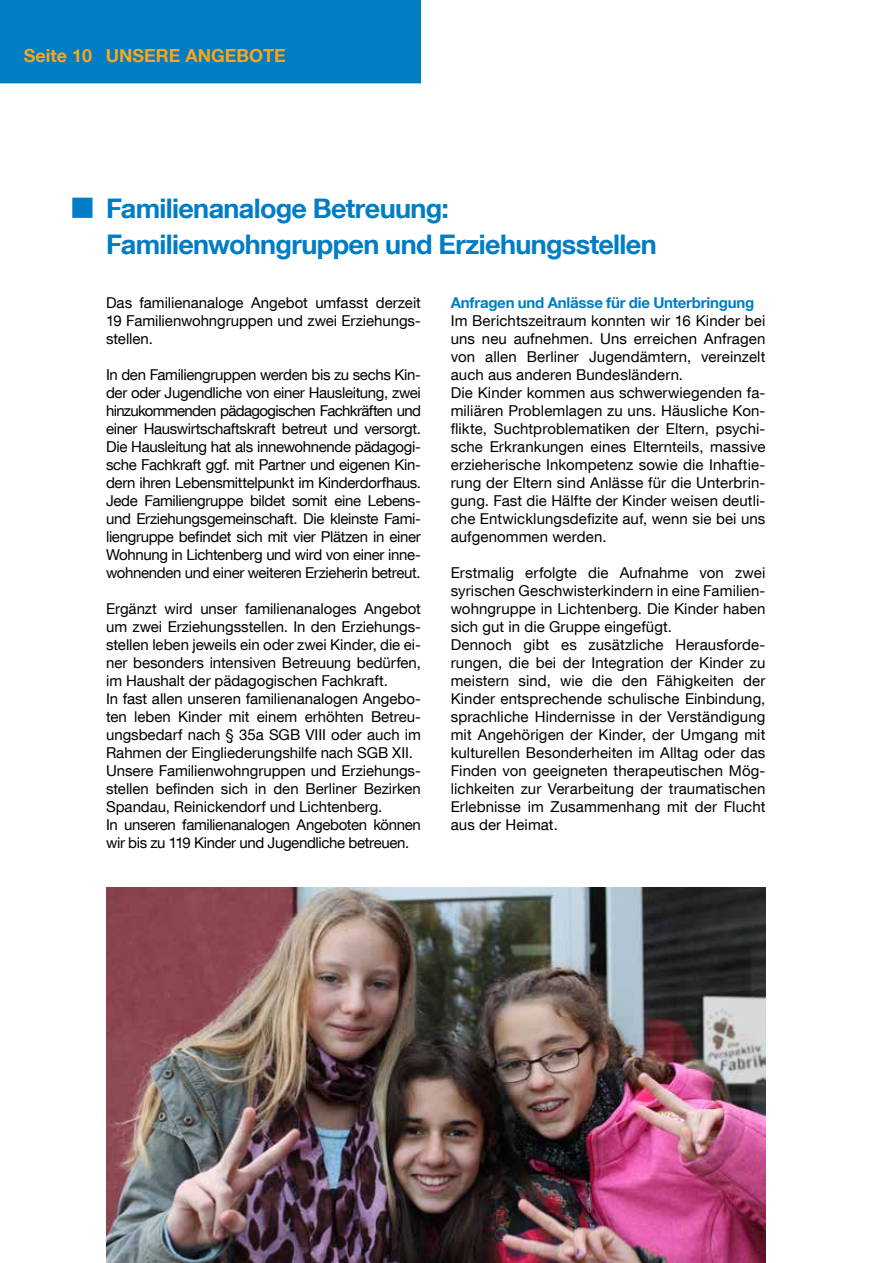
<style>
.page{position:relative;width:893px;height:1263px;background:#fff}
.page>*{position:absolute;margin:0;border:0;box-sizing:border-box;transform-origin:0 0}
.t1{font:700 27px/36px "Helvetica Neue LT Com";letter-spacing:-.025em;color:#007dc5}
.t2{font:700 18px "Helvetica Neue LT Com";color:#faa61a}
.t3{font:15px/18px "Helvetica Neue LT Com";letter-spacing:.005em;color:#000}
.t4{font:700 15px "Helvetica Neue LT Com";letter-spacing:-.015em;color:#007dc5}
</style>
<div class="page">
<div style="left:0;top:0;width:421px;height:83px;background:#007dc5"></div>
<div style="left:72px;top:198px;width:20px;height:20px;background:#007dc5;border:2px solid #007dc5"></div>
<img style="left:106px;top:888px;width:659px;height:375px">
<p class="t2" style="left:24px;top:44px;width:264px">Seite 10 UNSERE ANGEBOTE</p>
<h1 class="t1" style="left:106px;top:189px;width:552px">Familienanaloge Betreuung:<br>Familienwohngruppen und Erziehungsstellen</h1>
<p class="t3" style="left:106px;top:293px;width:316px;text-align:justify">Das familienanaloge Angebot umfasst derzeit 19 Familienwohngruppen und zwei Erziehungs&shy;stellen.</p>
<p class="t3" style="left:106px;top:365px;width:316px;text-align:justify">In den Familiengruppen werden bis zu sechs Kin&shy;der oder Jugendliche von einer Hausleitung, zwei hinzukommenden pädagogischen Fachkräften und einer Hauswirtschaftskraft betreut und versorgt.<br>Die Hausleitung hat als innewohnende pädagogi&shy;sche Fachkraft ggf. mit Partner und eigenen Kin&shy;dern ihren Lebensmittelpunkt im Kinderdorfhaus.<br>Jede Familiengruppe bildet somit eine Lebens&shy;und Erziehungsgemeinschaft. Die kleinste Fami&shy;liengruppe befindet sich mit vier Plätzen in einer Wohnung in Lichtenberg und wird von einer inne&shy;wohnenden und einer weiteren Erzieherin betreut.</p>
<p class="t3" style="left:106px;top:599px;width:316px">Ergänzt wird unser familienanaloges Angebot um zwei Erziehungsstellen. In den Erziehungs&shy;stellen leben jeweils ein oder zwei Kinder, die ei&shy;ner besonders intensiven Betreuung bedürfen, im Haushalt der pädagogischen Fachkraft.<br>In fast allen unseren familienanalogen Angebo&shy;ten leben Kinder mit einem erhöhten Betreu&shy;ungsbedarf nach § 35a SGB VIII oder auch im Rahmen der Eingliederungshilfe nach SGB XII.<br>Unsere Familienwohngruppen und Erziehungs&shy;stellen befinden sich in den Berliner Bezirken Spandau, Reinickendorf und Lichtenberg.<br>In unseren familienanalogen Angeboten können wir bis zu 119 Kinder und Jugendliche betreuen.</p>
<p class="t4" style="left:451px;top:293px;width:305px">Anfragen und Anlässe für die Unterbringung</p>
<p class="t3" style="left:451px;top:311px;width:316px">Im Berichtszeitraum konnten wir 16 Kinder bei uns neu aufnehmen. Uns erreichen Anfragen von allen Berliner Jugendämtern, vereinzelt auch aus anderen Bundesländern.<br>Die Kinder kommen aus schwerwiegenden fa&shy;miliären Problemlagen zu uns. Häusliche Kon&shy;flikte, Suchtproblematiken der Eltern, psychi&shy;sche Erkrankungen eines Elternteils, massive erzieherische Inkompetenz sowie die Inhaftie&shy;rung der Eltern sind Anlässe für die Unterbrin&shy;gung. Fast die Hälfte der Kinder weisen deutli&shy;che Entwicklungsdefizite auf, wenn sie bei uns aufgenommen werden.</p>
<p class="t3" style="left:451px;top:563px;width:316px">Erstmalig erfolgte die Aufnahme von zwei syrischen Geschwisterkindern in eine Familien&shy;wohngruppe in Lichtenberg. Die Kinder haben sich gut in die Gruppe eingefügt.<br>Dennoch gibt es zusätzliche Herausforde&shy;rungen, die bei der Integration der Kinder zu meistern sind, wie die den Fähigkeiten der Kinder entsprechende schulische Einbindung, sprachliche Hindernisse in der Verständigung mit Angehörigen der Kinder, der Umgang mit kulturellen Besonderheiten im Alltag oder das Finden von geeigneten therapeutischen Mög&shy;lichkeiten zur Verarbeitung der traumatischen Erlebnisse im Zusammenhang mit der Flucht aus der Heimat.</p>
</div>
